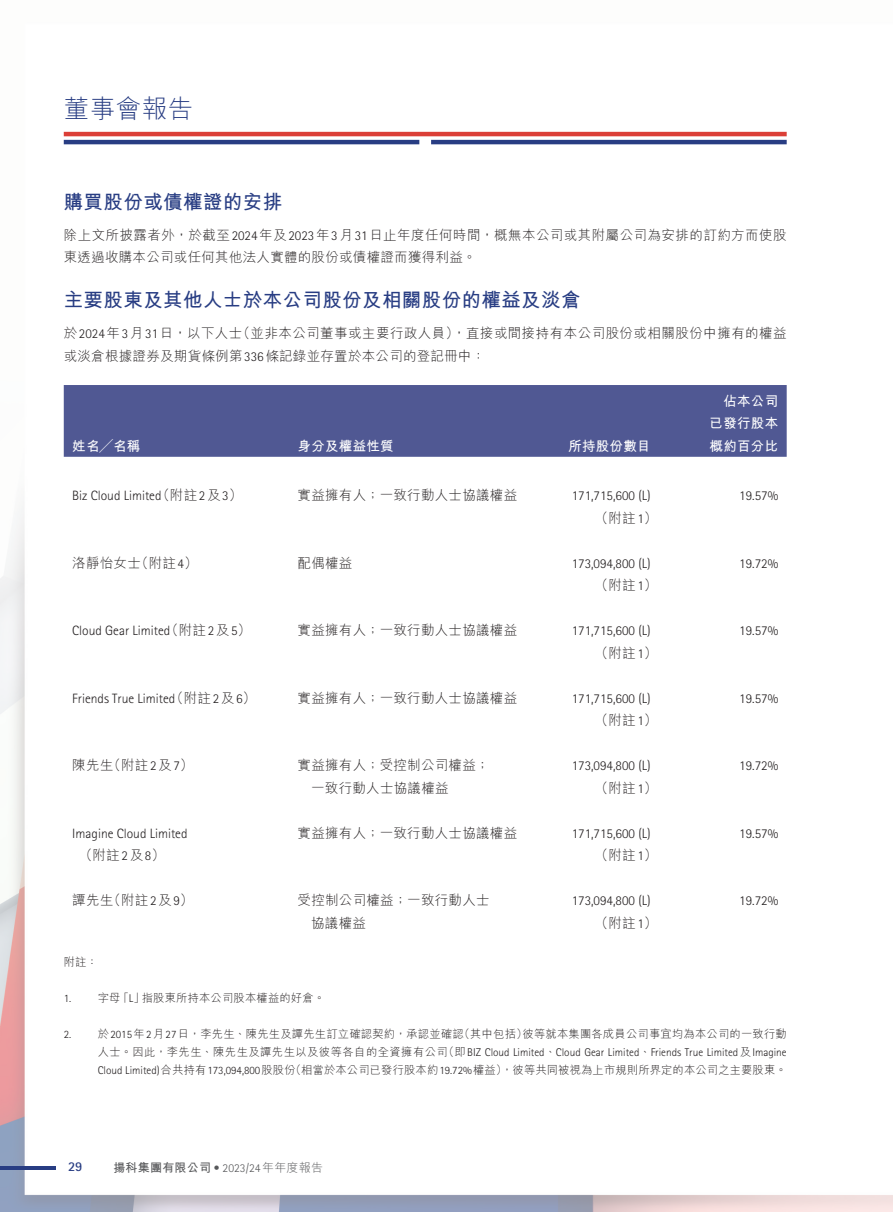
<style>
.page{position:relative;width:893px;height:1212px;background:#fff}
.page>*{position:absolute;margin:0;border:0;box-sizing:border-box;transform-origin:0 0}
.t1{font:300 25.5px "M Hei HK";letter-spacing:.02em;color:#283d83}
._01_H1{font:700 19.5px "M Hei HK";letter-spacing:.02em;color:#283d83}
._50_Table_txt{font:300 13.5px/22.5px "Rotis Sans Serif Std";color:#231f20}
._50_Table_txt-2{font:300 13.5px "M Hei HK";letter-spacing:.02em;color:#231f20}
._00_txt{font:300 13.5px/22.5px "M Hei HK";letter-spacing:.035em;color:#231f20}
._50_Table_txt-3{font:700 13.5px "M Hei HK";letter-spacing:.02em;color:#fff}
.t2{font:700 13.5px "Rotis Sans Serif Std";color:#283d83}
.t3{font:700 12px "M Hei HK";letter-spacing:.02em;color:#57585a}
._06_Notes{font:300 11.25px/18px "M Hei HK";letter-spacing:.02em;color:#231f20}
._06_Notes-2{font:300 11.25px "Rotis Sans Serif Std";color:#231f20}
.s1{font-family:"Rotis Sans Serif Std"}
.s2{font-family:"M Hei HK"}
.s3{font-family:"Rotis Sans Serif Std";font-weight:300}
.s4{font-weight:300}
</style>
<div class="page">
<img style="left:0;top:131px;width:893px;height:1081px">
<hr style="left:0;top:1166px;width:55px;height:3px;background:#283d83">
<hr style="left:64px;top:132px;width:723px;height:4px;background:#db3f37">
<hr style="left:64px;top:140px;width:355px;height:4px;background:#283d83">
<hr style="left:431px;top:140px;width:356px;height:4px;background:#283d83">
<div style="left:64px;top:385px;width:723px;height:72px;background:#505893"></div>
<h1 class="t1" style="left:64px;top:96px;width:131px">董事會報告</h1>
<p class="_01_H1" style="left:64px;top:187px;width:220px">購買股份或債權證的安排</p>
<p class="_00_txt" style="left:64px;top:223px;width:724px">除上文所披露者外，於截至<span class="s1">2024</span>年及<span class="s1">2023</span>年<span class="s1">3</span>月<span class="s1">31</span>日止年度任何時間，概無本公司或其附屬公司為安排的訂約方而使股東透過收購本公司或任何其他法人實體的股份或債權證而獲得利益。</p>
<p class="_01_H1" style="left:64px;top:286px;width:518px">主要股東及其他人士於本公司股份及相關股份的權益及淡倉</p>
<p class="_00_txt" style="left:237px;top:322px;width:551px">（並非本公司董事或主要行政人員，）直接或間接持有本公司股份或相關股份中擁有的權益</p>
<p class="_00_txt" style="left:64px;top:322px;width:423px">於<span class="s1">2024</span>年<span class="s1">3</span>月<span class="s1">31</span>日，以下人士<br>或淡倉根據證券及期貨條例第<span class="s1">336</span>條記錄並存置於本公司的登記冊中：</p>
<p class="_50_Table_txt-3" style="left:72px;top:436px;width:70px">姓名╱名稱</p>
<p class="_50_Table_txt-3" style="left:298px;top:436px;width:98px">身分及權益性質</p>
<p class="_50_Table_txt-3" style="left:568px;top:436px;width:84px">所持股份數目</p>
<p class="_50_Table_txt-2" style="left:156px;top:488px;width:87px">（附註<span class="s1">2</span> 及 ）<span class="s1">3</span></p>
<p class="_50_Table_txt" style="left:72px;top:484px;width:91px">Biz Cloud Limited</p>
<p class="_50_Table_txt-2" style="left:298px;top:488px;width:221px">實益擁有人；一致行動人士協議權益</p>
<p class="_50_Table_txt" style="left:572px;top:484px;width:80px">171,715,600 (L(</p>
<p class="_50_Table_txt-2" style="left:595px;top:511px;width:64px">（附註 (<span class="s1">1</span></p>
<p class="_50_Table_txt-2" style="left:135px;top:556px;width:64px">（附註 ）<span class="s1">4</span></p>
<p class="_50_Table_txt-2" style="left:72px;top:556px;width:70px">洛靜怡女士</p>
<p class="_50_Table_txt-2" style="left:298px;top:556px;width:56px">配偶權益</p>
<p class="_50_Table_txt" style="left:572px;top:552px;width:80px">173,094,800 (L(</p>
<p class="_50_Table_txt-2" style="left:595px;top:578px;width:64px">（附註 (<span class="s1">1</span></p>
<p class="_50_Table_txt-2" style="left:165px;top:623px;width:87px">（附註<span class="s1">2</span> 及 ）<span class="s1">5</span></p>
<p class="_50_Table_txt" style="left:72px;top:619px;width:99px">Cloud Gear Limited</p>
<p class="_50_Table_txt-2" style="left:298px;top:623px;width:221px">實益擁有人；一致行動人士協議權益</p>
<p class="_50_Table_txt" style="left:572px;top:619px;width:80px">171,715,600 (L(</p>
<p class="_50_Table_txt-2" style="left:595px;top:646px;width:64px">（附註 (<span class="s1">1</span></p>
<p class="_50_Table_txt-2" style="left:170px;top:691px;width:87px">（附註<span class="s1">2</span> 及 ）<span class="s1">6</span></p>
<p class="_50_Table_txt" style="left:72px;top:687px;width:104px">Friends True Limited</p>
<p class="_50_Table_txt-2" style="left:298px;top:691px;width:221px">實益擁有人；一致行動人士協議權益</p>
<p class="_50_Table_txt" style="left:572px;top:687px;width:80px">171,715,600 (L(</p>
<p class="_50_Table_txt-2" style="left:595px;top:713px;width:64px">（附註 (<span class="s1">1</span></p>
<p class="_50_Table_txt-2" style="left:108px;top:758px;width:87px">（附註<span class="s1">2</span> 及 ）<span class="s1">7</span></p>
<p class="_50_Table_txt-2" style="left:72px;top:758px;width:43px">陳先生</p>
<p class="_50_Table_txt-2" style="left:298px;top:758px;width:193px">實益擁有人；受控制公司權益;</p>
<p class="_50_Table_txt-2" style="left:311px;top:781px;width:139px">一致行動人士協議權益</p>
<p class="_50_Table_txt" style="left:572px;top:754px;width:80px">173,094,800 (L(</p>
<p class="_50_Table_txt-2" style="left:595px;top:781px;width:64px">（附註 (<span class="s1">1</span></p>
<p class="_50_Table_txt-2" style="left:298px;top:826px;width:221px">實益擁有人；一致行動人士協議權益</p>
<p class="_50_Table_txt" style="left:79px;top:822px;width:110px;text-indent:-7px">Imagine Cloud Limited<span class="s2">（附註</span>2 <span class="s2">及 (</span>8</p>
<p class="_50_Table_txt" style="left:572px;top:822px;width:80px">171,715,600 (L(</p>
<p class="_50_Table_txt-2" style="left:595px;top:848px;width:64px">（附註 (<span class="s1">1</span></p>
<p class="_50_Table_txt-2" style="left:108px;top:893px;width:87px">（附註<span class="s1">2</span> 及 ）<span class="s1">9</span></p>
<p class="_50_Table_txt-2" style="left:72px;top:893px;width:43px">譚先生</p>
<p class="_06_Notes" style="left:64px;top:953px;width:35px">附註：</p>
<p class="_50_Table_txt-2" style="left:298px;top:893px;width:193px">受控制公司權益；一致行動人士</p>
<p class="_50_Table_txt-2" style="left:311px;top:916px;width:56px">協議權益</p>
<p class="_06_Notes-2" style="left:64px;top:992px;width:9px">1.</p>
<p class="_06_Notes" style="left:98px;top:989px;width:24px">字母</p>
<p class="_06_Notes" style="left:142px;top:989px;width:185px">指股東所持本公司股本權益的好倉。</p>
<p class="_06_Notes" style="left:118px;top:989px;width:28px">「」<span class="s1">L</span></p>
<p class="_50_Table_txt" style="left:572px;top:889px;width:80px">173,094,800 (L(</p>
<p class="_50_Table_txt-2" style="left:595px;top:916px;width:64px">（附註 (<span class="s1">1</span></p>
<p class="_50_Table_txt-3" style="left:723px;top:391px;width:56px">佔本公司</p>
<p class="_50_Table_txt-3" style="left:710px;top:413px;width:70px">已發行股本</p>
<p class="_50_Table_txt-3" style="left:710px;top:436px;width:70px">概約百分比</p>
<p class="_50_Table_txt" style="left:739px;top:484px;width:40px">19.57%</p>
<p class="_50_Table_txt" style="left:739px;top:552px;width:40px">19.72%</p>
<p class="_50_Table_txt" style="left:739px;top:619px;width:40px">19.57%</p>
<p class="_50_Table_txt" style="left:739px;top:687px;width:40px">19.57%</p>
<p class="_50_Table_txt" style="left:739px;top:754px;width:40px">19.72%</p>
<p class="_50_Table_txt" style="left:739px;top:822px;width:40px">19.57%</p>
<p class="_50_Table_txt" style="left:739px;top:889px;width:40px">19.72%</p>
<p class="_06_Notes-2" style="left:64px;top:1028px;width:9px">2.</p>
<p class="_06_Notes" style="left:522px;top:1025px;width:266px">彼等就本集團各成員公司事宜均為本公司的一致行動</p>
<p class="_06_Notes" style="left:459px;top:1025px;width:70px">（其中包括）</p>
<p class="_06_Notes" style="left:98px;top:1025px;width:367px">於<span class="s1">2015</span>年<span class="s1">2</span>月<span class="s1">27</span>日，李先生、陳先生及譚先生訂立確認契約，承認並確認</p>
<p class="_06_Notes" style="left:290px;top:1043px;width:498px;text-indent:-192px">人士。因此，李先生、陳先生及譚先生以及彼等各自的全資擁有公司<br>（相當於本公司已發行股本約<span class="s1">19.72%</span>權益，）彼等共同被視為上市規則所界定的本公司之主要股東。</p>
<p class="_06_Notes-2" style="left:443px;top:1046px;width:345px"><span class="s2">（即</span>BIZ Cloud Limited<span class="s2">、</span>Cloud Gear Limited<span class="s2">、</span>Friends True Limited<span class="s2">及</span>Imagine</p>
<p class="_06_Notes-2" style="left:98px;top:1064px;width:199px">Cloud Limited)<span class="s2">合共持有</span>173,094,800<span class="s2">股股份</span></p>
<p class="t2" style="left:68px;top:1158px;width:16px">29</p>
<p class="t3" style="left:113px;top:1159px;width:211px">揚科集團有限公司 <span class="s3">• 2023/24</span> <span class="s4">年年度報告</span></p>
</div>
